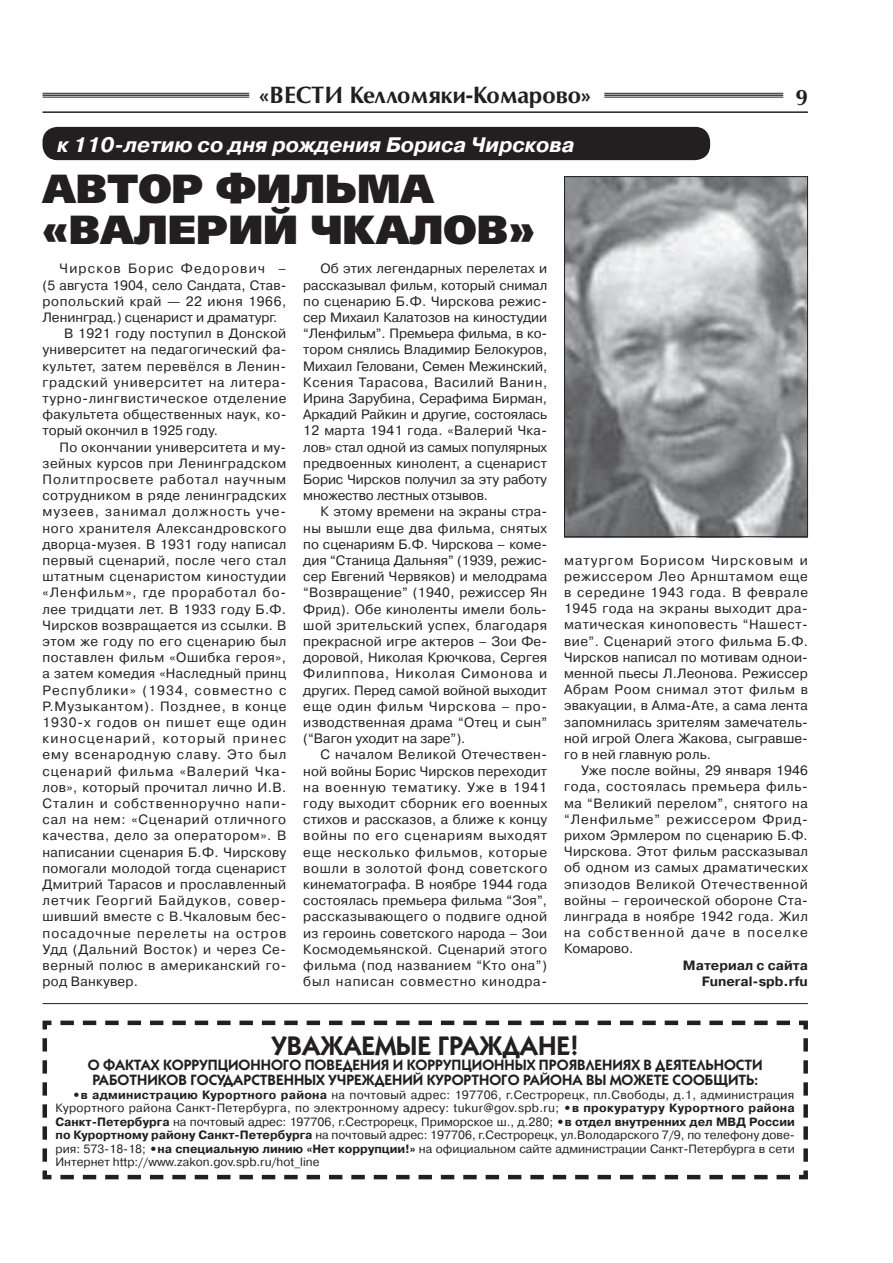
<style>
.page{position:relative;width:893px;height:1263px;background:#fff}
.page>*{position:absolute;margin:0;border:0;box-sizing:border-box;transform-origin:0 0}
.t1{font:40.5px/40.5px "Free Set Black C";color:#231f20}
.t2{font:600 27px "Kabel C";color:#231f20}
.t3{font:700 22.5px "Opium New";color:#231f20}
.t4{font:700 22.5px "AG Opus HR";color:#231f20}
.t5{font:italic 700 21px "Pragmatica C";color:#fff}
.t6{font:600 15px/15px "Kabel C";color:#231f20;text-align:center}
.t7{font:13.5px/16.2px "Pragmatica C";letter-spacing:.04em;color:#231f20;text-align:justify}
.t8{font:13.5px "Pragmatica C";letter-spacing:.02em;color:#231f20}
.t9{font:13.5px "Pragmatica C";letter-spacing:.07em;color:#231f20}
.t10{font:13.5px "Pragmatica C";color:#231f20}
.t11{font:13.5px "Pragmatica C";letter-spacing:.06em;color:#231f20}
.t12{font:13.5px "Pragmatica C";letter-spacing:.075em;color:#231f20}
.t13{font:13.5px "Pragmatica C";letter-spacing:.08em;color:#231f20}
.t14{font:700 13.5px/16.2px "Pragmatica C";color:#231f20;text-align:right}
.t15{font:13.5px "Pragmatica C";letter-spacing:.065em;color:#231f20}
.t16{font:13.5px "Pragmatica C";letter-spacing:.1em;color:#231f20}
.t17{font:13.5px "Pragmatica C";letter-spacing:.095em;color:#231f20}
.t18{font:12px/13.5px "Pragmatica C";color:#231f20;text-align:justify}
.s1{font-weight:700}
</style>
<div class="page">
<hr style="left:43px;top:93px;width:206px;height:1px;background:#231f20">
<hr style="left:43px;top:95px;width:206px;height:1px;background:#231f20">
<hr style="left:43px;top:97px;width:206px;height:1px;background:#231f20">
<hr style="left:604px;top:93px;width:179px;height:1px;background:#231f20">
<hr style="left:604px;top:95px;width:179px;height:1px;background:#231f20">
<hr style="left:604px;top:97px;width:179px;height:1px;background:#231f20">
<hr style="left:43px;top:111px;width:765px;height:2px;background:#231f20">
<div style="left:43px;top:127px;width:667px;height:33px;background:#231f20;border-radius:15px"></div>
<img style="left:566px;top:178px;width:240px;height:357px">
<div style="left:564px;top:176px;width:244px;height:361px;border:1px solid #231f20"></div>
<hr style="left:43px;top:1003px;width:765px;height:1px;background:#231f20">
<svg style="left:42px;top:1020px;width:766px;height:160px"></svg>
<h3 class="t3" style="left:259px;top:81px;width:334px">«ВЕСТИ Келломяки-Комарово»</h3>
<h3 class="t4" style="left:795px;top:84px;width:14px">9</h3>
<h3 class="t5" style="left:57px;top:133px;width:519px">к 110-летию со дня рождения Бориса Чирскова</h3>
<h1 class="t1" style="left:43px;top:169px;width:494px">АВТОР ФИЛЬМА «ВАЛЕРИЙ ЧКАЛОВ»</h1>
<p class="t17" style="left:60px;top:261px;width:228px">Чирсков Борис Федорович –</p>
<p class="t10" style="left:43px;top:277px;width:245px">(5 августа 1904, село Сандата, Став-</p>
<p class="t7" style="left:43px;top:293px;width:245px">ропольский край — 22 июня 1966,</p>
<p class="t10" style="left:43px;top:310px;width:236px">Ленинград.) сценарист и драматург.</p>
<p class="t7" style="left:64px;top:326px;width:224px">В 1921 году поступил в Донской</p>
<p class="t8" style="left:43px;top:342px;width:245px">университет на педагогический фа-</p>
<p class="t7" style="left:43px;top:358px;width:245px">культет, затем перевёлся в Ленин-</p>
<p class="t11" style="left:43px;top:375px;width:245px">градский университет на литера-</p>
<p class="t7" style="left:43px;top:390px;width:245px">турно-лингвистическое отделение</p>
<p class="t7" style="left:43px;top:407px;width:245px">факультета общественных наук, ко-</p>
<p class="t10" style="left:43px;top:423px;width:177px">торый окончил в 1925 году.</p>
<p class="t8" style="left:60px;top:439px;width:228px">По окончании университета и му-</p>
<p class="t7" style="left:43px;top:455px;width:245px">зейных курсов при Ленинградском</p>
<p class="t9" style="left:43px;top:472px;width:245px">Политпросвете работал научным</p>
<p class="t7" style="left:43px;top:488px;width:245px">сотрудником в ряде ленинградских</p>
<p class="t12" style="left:43px;top:504px;width:245px">музеев, занимал должность уче-</p>
<p class="t7" style="left:43px;top:520px;width:245px">ного хранителя Александровского</p>
<p class="t8" style="left:43px;top:537px;width:245px">дворца-музея. В 1931 году написал</p>
<p class="t7" style="left:43px;top:552px;width:245px">первый сценарий, после чего стал</p>
<p class="t7" style="left:43px;top:569px;width:245px">штатным сценаристом киностудии</p>
<p class="t9" style="left:43px;top:585px;width:245px">«Ленфильм», где проработал бо-</p>
<p class="t7" style="left:43px;top:601px;width:245px">лее тридцати лет. В 1933 году Б.Ф.</p>
<p class="t8" style="left:43px;top:618px;width:245px">Чирсков возвращается из ссылки. В</p>
<p class="t7" style="left:43px;top:633px;width:245px">этом же году по его сценарию был</p>
<p class="t7" style="left:43px;top:650px;width:245px">поставлен фильм «Ошибка героя»,</p>
<p class="t8" style="left:43px;top:666px;width:245px">а затем комедия «Наследный принц</p>
<p class="t13" style="left:43px;top:682px;width:245px">Республики» (1934, совместно с</p>
<p class="t15" style="left:43px;top:699px;width:245px">Р.Музыкантом). Позднее, в конце</p>
<p class="t9" style="left:43px;top:715px;width:245px">1930-х годов он пишет еще один</p>
<p class="t16" style="left:43px;top:731px;width:245px">киносценарий, который принес</p>
<p class="t9" style="left:43px;top:747px;width:245px">ему всенародную славу. Это был</p>
<p class="t12" style="left:43px;top:763px;width:245px">сценарий фильма «Валерий Чка-</p>
<p class="t7" style="left:43px;top:779px;width:245px">лов», который прочитал лично И.В.</p>
<p class="t9" style="left:43px;top:796px;width:245px">Сталин и собственноручно напи-</p>
<p class="t11" style="left:43px;top:812px;width:245px">сал на нем: «Сценарий отличного</p>
<p class="t7" style="left:43px;top:828px;width:245px">качества, дело за оператором». В</p>
<p class="t7" style="left:43px;top:844px;width:245px">написании сценария Б.Ф. Чирскову</p>
<p class="t8" style="left:43px;top:861px;width:245px">помогали молодой тогда сценарист</p>
<p class="t7" style="left:43px;top:876px;width:245px">Дмитрий Тарасов и прославленный</p>
<p class="t9" style="left:43px;top:893px;width:245px">летчик Георгий Байдуков, совер-</p>
<p class="t7" style="left:43px;top:909px;width:245px">шивший вместе с В.Чкаловым бес-</p>
<p class="t13" style="left:43px;top:925px;width:245px">посадочные перелеты на остров</p>
<p class="t7" style="left:43px;top:941px;width:245px">Удд (Дальний Восток) и через Се-</p>
<p class="t7" style="left:43px;top:957px;width:245px">верный полюс в американский го-</p>
<p class="t8" style="left:43px;top:974px;width:97px">род Ванкувер.</p>
<p class="t7" style="left:303px;top:261px;width:245px;text-indent:17px">Об этих легендарных перелетах и рассказывал фильм, который снимал по сценарию Б.Ф. Чирскова режис&shy;сер Михаил Калатозов на киностудии “Ленфильм”. Премьера фильма, в ко&shy;тором снялись Владимир Белокуров, Михаил Геловани, Семен Межинский, Ксения Тарасова, Василий Ванин, Ирина Зарубина, Серафима Бирман, Аркадий Райкин и другие, состоялась 12 марта 1941 года. «Валерий Чка&shy;лов» стал одной из самых популярных предвоенных кинолент, а сценарист Борис Чирсков получил за эту работу множество лестных отзывов.</p>
<p class="t7" style="left:303px;top:504px;width:245px;text-indent:17px">К этому времени на экраны стра&shy;ны вышли еще два фильма, снятых по сценариям Б.Ф. Чирскова – коме&shy;дия “Станица Дальняя” (1939, режис&shy;сер Евгений Червяков) и мелодрама “Возвращение” (1940, режиссер Ян Фрид). Обе киноленты имели боль&shy;шой зрительский успех, благодаря прекрасной игре актеров – Зои Фе&shy;доровой, Николая Крючкова, Сергея Филиппова, Николая Симонова и других. Перед самой войной выходит еще один фильм Чирскова – про&shy;изводственная драма “Отец и сын” (“Вагон уходит на заре”).</p>
<p class="t7" style="left:303px;top:747px;width:245px;text-indent:17px">С началом Великой Отечествен&shy;ной войны Борис Чирсков переходит на военную тематику. Уже в 1941 году выходит сборник его военных стихов и рассказов, а ближе к концу войны по его сценариям выходят еще несколько фильмов, которые вошли в золотой фонд советского кинематографа. В ноябре 1944 года состоялась премьера фильма “Зоя”, рассказывающего о подвиге одной из героинь советского народа – Зои Космодемьянской. Сценарий этого фильма (под названием “Кто она”) был написан совместно кинодра-</p>
<p class="t7" style="left:564px;top:552px;width:245px">матургом Борисом Чирсковым и режиссером Лео Арнштамом еще в середине 1943 года. В феврале 1945 года на экраны выходит дра&shy;матическая киноповесть “Нашест&shy;вие”. Сценарий этого фильма Б.Ф.<br>Чирсков написал по мотивам однои&shy;менной пьесы Л.Леонова. Режиссер Абрам Роом снимал этот фильм в эвакуации, в Алма-Ате, а сама лента запомнилась зрителям замечатель&shy;ной игрой Олега Жакова, сыгравше&shy;го в ней главную роль.</p>
<p class="t7" style="left:564px;top:762px;width:245px;text-indent:17px">Уже после войны, 29 января 1946 года, состоялась премьера филь&shy;ма “Великий перелом”, снятого на “Ленфильме” режиссером Фрид&shy;рихом Эрмлером по сценарию Б.Ф.<br>Чирскова. Этот фильм рассказывал об одном из самых драматических эпизодов Великой Отечественной войны – героической обороне Ста&shy;линграда в ноябре 1942 года. Жил на собственной даче в поселке Комарово.</p>
<p class="t14" style="left:683px;top:957px;width:126px">Материал с сайта<br>Funeral-spb.rfu</p>
<h2 class="t2" style="left:272px;top:1031px;width:308px">УВАЖАЕМЫЕ ГРАЖДАНЕ!</h2>
<p class="t6" style="left:88px;top:1057px;width:676px">О ФАКТАХ КОРРУПЦИОННОГО ПОВЕДЕНИЯ И КОРРУПЦИОННЫХ ПРОЯВЛЕНИЯХ В ДЕЯТЕЛЬНОСТИ<br>РАБОТНИКОВ ГОСУДАРСТВЕННЫХ УЧРЕЖДЕНИЙ КУРОРТНОГО РАЙОНА ВЫ МОЖЕТЕ СООБЩИТЬ:</p>
<p class="t18" style="left:56px;top:1088px;width:741px;text-indent:17px"><span class="s1">•в администрацию Курортного района</span> на почтовый адрес: 197706, г.Сестрорецк, пл.Свободы, д.1, администрация Курортного района Санкт-Петербурга, по электронному адресу: tukur@gov.spb.ru; <span class="s1">•в прокуратуру Курортного района Санкт-Петербурга</span> на почтовый адрес: 197706, г.Сестрорецк, Приморское ш., д.280; <span class="s1">•в отдел внутренних дел МВД России по Курортному району Санкт-Петербурга</span> на почтовый адрес: 197706, г.Сестрорецк, ул.Володарского 7/9, по телефону дове&shy;рия: 573-18-18; <span class="s1">•на специальную линию «Нет коррупции!»</span> на официальном сайте администрации Санкт-Петербурга в сети Интернет http://www.zakon.gov.spb.ru/hot_line</p>
</div>
